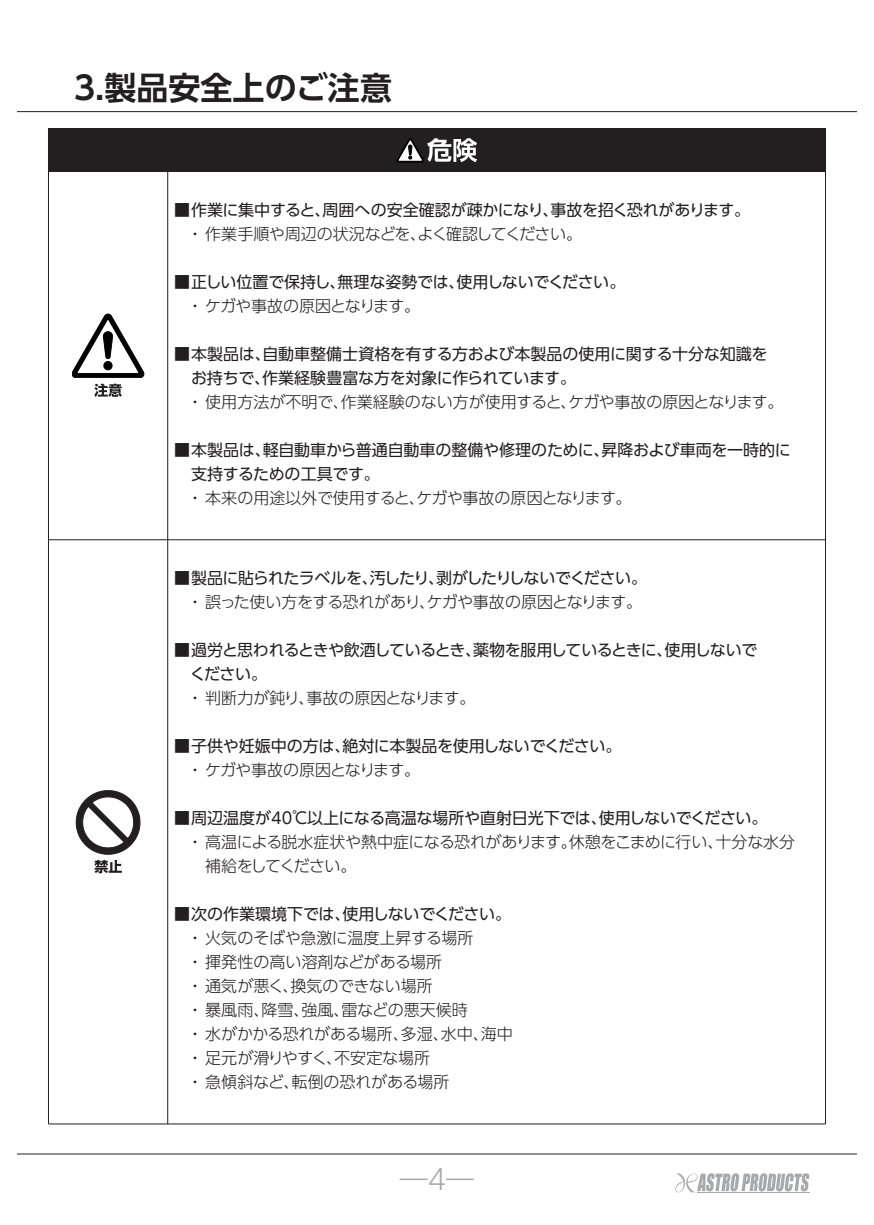
<style>
.page{position:relative;width:874px;height:1225px;background:#fff}
.page>*{position:absolute;margin:0;border:0;box-sizing:border-box;transform-origin:0 0}
.t1{font:700 32px "UD Shin Go Pr 6 De";color:#231f20}
.t2{font:300 28px "UD Shin Go Pr 6";color:#a8a9ad}
.t3{font:16px/24px "UD Shin Go Pr 6";letter-spacing:-.015em;color:#231f20}
.t4{font:300 16px/24px "UD Shin Go Pr 6";letter-spacing:-.01em;color:#231f20}
.t5{font:16px/24px "UD Shin Go Pr 6";letter-spacing:-.04em;color:#231f20}
.t6{font:300 16px/24px "UD Shin Go Pr 6";letter-spacing:-.035em;color:#231f20}
.t7{font:300 16px "UD Shin Go Pr 6";letter-spacing:-.055em;color:#231f20}
.t8{font:300 16px "UD Shin Go Pr 6";letter-spacing:-.04em;color:#231f20}
</style>
<div class="page">
<hr style="left:48px;top:1123px;width:777px;height:1px;background:#231f20">
<hr style="left:48px;top:539px;width:777px;height:1px;background:#231f20">
<svg style="left:72px;top:314px;width:72px;height:83px"></svg>
<svg style="left:94px;top:860px;width:28px;height:13px"></svg>
<svg style="left:76px;top:790px;width:64px;height:64px"></svg>
<hr style="left:48px;top:129px;width:1px;height:995px;background:#231f20">
<hr style="left:167px;top:129px;width:1px;height:995px;background:#231f20">
<hr style="left:824px;top:129px;width:1px;height:995px;background:#231f20">
<svg style="left:675px;top:1173px;width:133px;height:20px"></svg>
<hr style="left:696px;top:1192px;width:113px;height:1px;background:#a8a9ad">
<hr style="left:17px;top:1153px;width:839px;height:1px;background:#231f20">
<div style="left:48px;top:129px;width:777px;height:43px;background:#231f20"></div>
<svg style="left:396px;top:138px;width:81px;height:24px"></svg>
<hr style="left:17px;top:111px;width:839px;height:1px;background:#231f20">
<h1 class="t1" style="left:74px;top:61px;width:319px">3.製品安全上のご注意</h1>
<p class="t3" style="left:174px;top:197px;width:577px">■ 作業に集中すると、周囲への安全確認が疎かになり、事故を招く恐れがあります。</p>
<p class="t4" style="left:187px;top:221px;width:396px">・ 作業手順や周辺の状況などを、よく確認してください。</p>
<p class="t3" style="left:174px;top:269px;width:452px">■ 正しい位置で保持し、無理な姿勢では、使用しないでください。</p>
<p class="t7" style="left:187px;top:293px;width:234px">・ ケガや事故の原因となります。</p>
<p class="t3" style="left:191px;top:341px;width:577px;text-indent:-17px">■ 本製品は、自動車整備士資格を有する方および本製品の使用に関する十分な知識をお持ちで、作業経験豊富な方を対象に作られています。</p>
<p class="t4" style="left:187px;top:389px;width:597px">・ 使用方法が不明で、作業経験のない方が使用すると、ケガや事故の原因となります。</p>
<p class="t3" style="left:191px;top:437px;width:600px;text-indent:-17px">■ 本製品は、軽自動車から普通自動車の整備や修理のために、昇降および車両を一時的に支持するための工具です。</p>
<p class="t4" style="left:187px;top:485px;width:446px">・ 本来の用途以外で使用すると、ケガや事故の原因となります。</p>
<p class="t5" style="left:174px;top:565px;width:474px">■ 製品に貼られたラベルを、汚したり、剥がしたりしないでください。</p>
<p class="t8" style="left:187px;top:589px;width:456px">・ 誤った使い方をする恐れがあり、ケガや事故の原因となります。</p>
<p class="t5" style="left:190px;top:637px;width:569px;text-indent:-16px">■ 過労と思われるときや飲酒しているとき、薬物を服用しているときに、使用しないでください。</p>
<p class="t4" style="left:187px;top:685px;width:290px">・ 判断力が鈍り、事故の原因となります。</p>
<p class="t3" style="left:174px;top:733px;width:448px">■ 子供や妊娠中の方は、絶対に本製品を使用しないでください。</p>
<p class="t7" style="left:187px;top:757px;width:234px">・ ケガや事故の原因となります。</p>
<p class="t3" style="left:174px;top:805px;width:594px">■ 周辺温度が40℃以上になる高温な場所や直射日光下では、使用しないでください。</p>
<p class="t6" style="left:205px;top:829px;width:591px;text-indent:-18px">・ 高温による脱水症状や熱中症になる恐れがあります。休憩をこまめに行い、十分な水分補給をしてください。</p>
<p class="t3" style="left:174px;top:901px;width:338px">■ 次の作業環境下では、使用しないでください。</p>
<p class="t4" style="left:187px;top:925px;width:327px">・ 火気のそばや急激に温度上昇する場所<br>・ 揮発性の高い溶剤などがある場所<br>・ 通気が悪く、換気のできない場所<br>・ 暴風雨、降雪、強風、雷などの悪天候時<br>・ 水がかかる恐れがある場所、多湿、水中、海中・ 足元が滑りやすく、不安定な場所<br>・ 急傾斜など、転倒の恐れがある場所</p>
<h2 class="t2" style="left:399px;top:1156px;width:76px">―4―</h2>
</div>
